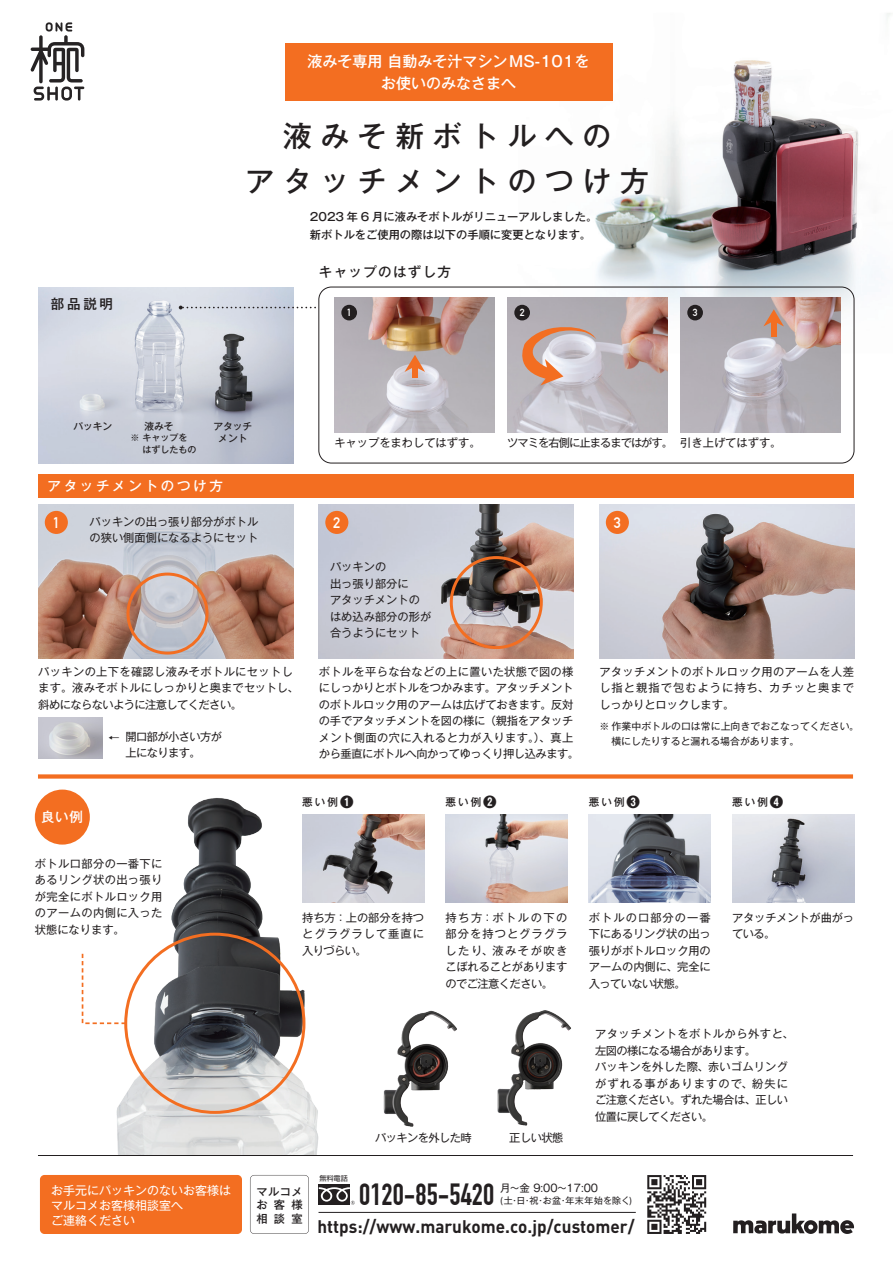
<style>
.page{position:relative;width:893px;height:1263px;background:#fff}
.page>*{position:absolute;margin:0;border:0;box-sizing:border-box;transform-origin:0 0}
.t1{font:700 30px "DIN Condensed";color:#231f20}
.t2{font:500 28.8px/45px "Gothic MB101 Pro";letter-spacing:.3em;color:#231f20;text-align:center}
.t3{font:700 18px "DIN";color:#231f20;scale:.95 1}
.t4{font:500 15px/22.5px "Gothic MB101 Pro";color:#fff;text-align:center}
.t5{font:700 15px "DIN Alternate";color:#fff}
.t6{font:500 13.5px "Gothic MB101 Pro";letter-spacing:.2em;color:#fff}
.t7{font:500 13.5px "Gothic MB101 Pro";letter-spacing:.1em;color:#231f20}
.t8{font:12px/15px "Gothic MB101 Pro";color:#fff}
.t9{font:11.25px/16.5px "Gothic MB101 Pro";color:#231f20;text-align:justify}
.t10{font:11.25px/16.5px "Gothic MB101 Pro";letter-spacing:.02em;color:#231f20}
.t11{font:500 11.25px/13.5px "Gothic MB101 Pro";color:#231f20}
.t12{font:11.25px "Gothic MB101 Pro";letter-spacing:-.085em;color:#231f20}
.t13{font:11.25px/16.5px "Gothic MB101 Pro";letter-spacing:-.05em;color:#231f20}
.t14{font:500 10.5px "Gothic MB101 Pro";letter-spacing:.2em;color:#231f20}
.t15{font:10.5px "Gothic MB101 Pro";color:#231f20}
.t16{font:700 10.2px "DIN Alternate";color:#fff}
.t17{font:9.9px/15px "Gothic MB101 Pro";color:#231f20}
.t18{font:500 9.75px/12px "Gothic MB101 Pro";color:#231f20;text-align:center}
.t19{font:9px "Gothic MB101 Pro";letter-spacing:.045em;color:#231f20}
.t20{font:500 9px/12px "Gothic MB101 Pro";color:#231f20;text-align:center}
.t21{font:7.05px "Shin Go Pro";color:#231f20}
.s1{font-weight:700;font-size:13.5px}
</style>
<div class="page">
<img style="left:454px;top:13px;width:437px;height:353px">
<img style="left:334px;top:298px;width:160px;height:134px">
<img style="left:507px;top:298px;width:160px;height:134px">
<img style="left:680px;top:298px;width:160px;height:134px">
<img style="left:34px;top:795px;width:296px;height:360px">
<img style="left:497px;top:1010px;width:74px;height:116px">
<img style="left:383px;top:1010px;width:74px;height:117px">
<div style="left:285px;top:43px;width:327px;height:57px;background:#f36e21"></div>
<svg style="left:733px;top:1213px;width:121px;height:21px"></svg>
<svg style="left:30px;top:22px;width:54px;height:79px"></svg>
<div style="left:38px;top:474px;width:815px;height:23px;background:#f36e21"></div>
<img style="left:38px;top:505px;width:255px;height:153px">
<img style="left:38px;top:287px;width:255px;height:176px">
<div style="left:318px;top:287px;width:536px;height:176px;border:1px solid #231f20;border-radius:13px"></div>
<div style="left:45px;top:511px;width:23px;height:23px;background:#f36e21;border-radius:50%"></div>
<img style="left:319px;top:505px;width:254px;height:153px">
<div style="left:325px;top:511px;width:23px;height:23px;background:#f36e21;border-radius:50%"></div>
<img style="left:599px;top:505px;width:255px;height:153px">
<div style="left:606px;top:511px;width:23px;height:23px;background:#f36e21;border-radius:50%"></div>
<svg style="left:179px;top:306px;width:136px;height:3px"></svg>
<div style="left:35px;top:789px;width:55px;height:55px;background:#f36e21;border-radius:50%"></div>
<div style="left:38px;top:774px;width:815px;height:5px;background:#f36e21"></div>
<hr style="left:38px;top:1155px;width:815px;height:1px;background:#231f20">
<img style="left:302px;top:814px;width:122px;height:88px">
<img style="left:445px;top:814px;width:122px;height:88px">
<img style="left:589px;top:814px;width:122px;height:88px">
<img style="left:732px;top:814px;width:122px;height:88px">
<svg style="left:81px;top:951px;width:46px;height:74px"></svg>
<img style="left:38px;top:717px;width:64px;height:42px">
<div style="left:127px;top:573px;width:81px;height:81px;border:3px solid #f36e21;border-radius:50%"></div>
<div style="left:450px;top:556px;width:93px;height:93px;border:3px solid #f36e21;border-radius:50%"></div>
<svg style="left:647px;top:1175px;width:59px;height:59px"></svg>
<div style="left:319px;top:1184px;width:31px;height:20px;background:#231f20"></div>
<svg style="left:319px;top:1187px;width:36px;height:18px"></svg>
<div style="left:341px;top:305px;width:16px;height:15px;background:#231f20;border-radius:50%"></div>
<div style="left:514px;top:305px;width:16px;height:15px;background:#231f20;border-radius:50%"></div>
<div style="left:687px;top:305px;width:16px;height:15px;background:#231f20;border-radius:50%"></div>
<hr style="left:318px;top:1212px;width:318px;height:1px;background:#231f20">
<svg style="left:250px;top:1175px;width:59px;height:59px"></svg>
<div style="left:40px;top:1175px;width:202px;height:59px;background:#f36e21;border-radius:5px"></div>
<svg style="left:404px;top:355px;width:21px;height:17px"></svg>
<div style="left:412px;top:362px;width:6px;height:16px;background:#f36e21"></div>
<svg style="left:511px;top:324px;width:85px;height:61px;background:#d0b5ad"></svg>
<svg style="left:763px;top:309px;width:21px;height:17px"></svg>
<div style="left:771px;top:316px;width:5px;height:20px;background:#f36e21"></div>
<h3 class="t4" style="left:308px;top:48px;width:283px">液みそ専用 自動みそ汁マシンMS-101をお使いのみなさまへ</h3>
<h2 class="t2" style="left:246px;top:110px;width:405px">液みそ新ボトルへの<br>アタッチメントのつけ方</h2>
<p class="t11" style="left:310px;top:206px;width:289px;line-height:18px">2023 年 6 月に液みそボトルがリニューアルしました。新ボトルをご使用の際は以下の手順に変更となります。</p>
<p class="t7" style="left:51px;top:293px;width:64px">部品説明</p>
<p class="t7" style="left:319px;top:261px;width:134px">キャップのはずし方</p>
<p class="t16" style="left:347px;top:305px;width:6px">1</p>
<p class="t16" style="left:520px;top:305px;width:6px">2</p>
<p class="t16" style="left:693px;top:305px;width:6px">3</p>
<p class="t18" style="left:73px;top:419px;width:40px">パッキン</p>
<p class="t18" style="left:144px;top:419px;width:31px">液みそ</p>
<p class="t20" style="left:124px;top:430px;width:73px">※ キャップを<br>　　はずしたもの</p>
<p class="t18" style="left:213px;top:419px;width:40px">アタッチメント</p>
<p class="t6" style="left:47px;top:474px;width:177px">アタッチメントのつけ方</p>
<h3 class="t5" style="left:53px;top:511px;width:9px">1</h3>
<p class="t9" style="left:89px;top:511px;width:170px">パッキンの出っ張り部分がボトルの狭い側面側になるようにセット</p>
<p class="t10" style="left:38px;top:661px;width:262px">パッキンの上下を確認し液みそボトルにセットします。液みそボトルにしっかりと奥までセットし、斜めにならないように注意してください。</p>
<p class="t13" style="left:125px;top:727px;width:98px">開口部が小さい方が上になります。</p>
<p class="t9" style="left:108px;top:728px;width:13px">←</p>
<p class="t9" style="left:334px;top:433px;width:148px">キャップをまわしてはずす。</p>
<p class="t12" style="left:507px;top:433px;width:276px">ツマミを右側に止まるまではがす。 引き上げてはずす。</p>
<h3 class="t5" style="left:333px;top:511px;width:9px">2</h3>
<p class="t9" style="left:330px;top:557px;width:103px;text-align:left">パッキンの<br>出っ張り部分に<br>アタッチメントのはめ込み部分の形が合うようにセット</p>
<p class="t9" style="left:319px;top:661px;width:262px;text-align:left">ボトルを平らな台などの上に置いた状態で図の様にしっかりとボトルをつかみます。アタッチメントのボトルロック用のアームは広げておきます。反対の手でアタッチメントを図の様に（親指をアタッチメント側面の穴に入れると力が入ります。）、真上から垂直にボトルへ向かってゆっくり押し込みます。</p>
<h3 class="t5" style="left:614px;top:511px;width:9px">3</h3>
<p class="t9" style="left:599px;top:661px;width:256px">アタッチメントのボトルロック用のアームを人差し指と親指で包むように持ち、カチッと奥までしっかりとロックします。</p>
<p class="t17" style="left:611px;top:717px;width:249px;text-indent:-12px">※ 作業中ボトルの口は常に上向きでおこなってください。横にしたりすると漏れる場合があります。</p>
<p class="t6" style="left:41px;top:805px;width:43px">良い例</p>
<p class="t9" style="left:35px;top:854px;width:129px">ボトル口部分の一番下にあるリング状の出っ張りが完全にボトルロック用のアームの内側に入った状態になります。</p>
<p class="t14" style="left:302px;top:793px;width:53px">悪い例<span class="s1">❶</span></p>
<p class="t14" style="left:445px;top:793px;width:53px">悪い例<span class="s1">❷</span></p>
<p class="t14" style="left:589px;top:793px;width:53px">悪い例<span class="s1">❸</span></p>
<p class="t14" style="left:732px;top:793px;width:53px">悪い例<span class="s1">❹</span></p>
<p class="t9" style="left:302px;top:908px;width:123px">持ち方：上の部分を持つとグラグラして垂直に入りづらい。</p>
<p class="t9" style="left:445px;top:908px;width:123px">持ち方：ボトルの下の部分を持つとグラグラしたり、液みそが吹きこぼれることがありますのでご注意ください。</p>
<p class="t9" style="left:589px;top:908px;width:123px">ボトルの口部分の一番下にあるリング状の出っ張りがボトルロック用のアームの内側に、完全に入っていない状態。</p>
<p class="t9" style="left:732px;top:908px;width:123px">アタッチメントが曲がっている。</p>
<p class="t13" style="left:375px;top:1128px;width:98px">パッキンを外した時</p>
<p class="t9" style="left:509px;top:1128px;width:55px">正しい状態</p>
<p class="t10" style="left:595px;top:1024px;width:200px">アタッチメントをボトルから外すと、左図の様になる場合があります。<br>パッキンを外した際、赤いゴムリングがずれる事がありますので、紛失にご注意ください。ずれた場合は、正しい位置に戻してください。</p>
<p class="t8" style="left:51px;top:1181px;width:182px">お手元にパッキンのないお客様はマルコメお客様相談室へ<br>ご連絡ください</p>
<p class="t11" style="left:256px;top:1183px;width:48px;text-align:justify">マルコメお客様相談室</p>
<p class="t21" style="left:319px;top:1173px;width:30px">無料電話</p>
<p class="t15" style="left:500px;top:1179px;width:100px">月～金 9:00～17:00</p>
<h1 class="t1" style="left:359px;top:1177px;width:136px">0120-85-5420</h1>
<p class="t19" style="left:500px;top:1193px;width:134px">(土・日・祝・お盆・年末年始を除く)</p>
<h3 class="t3" style="left:318px;top:1214px;width:335px">https://www.marukome.co.jp/customer/</h3>
</div>
